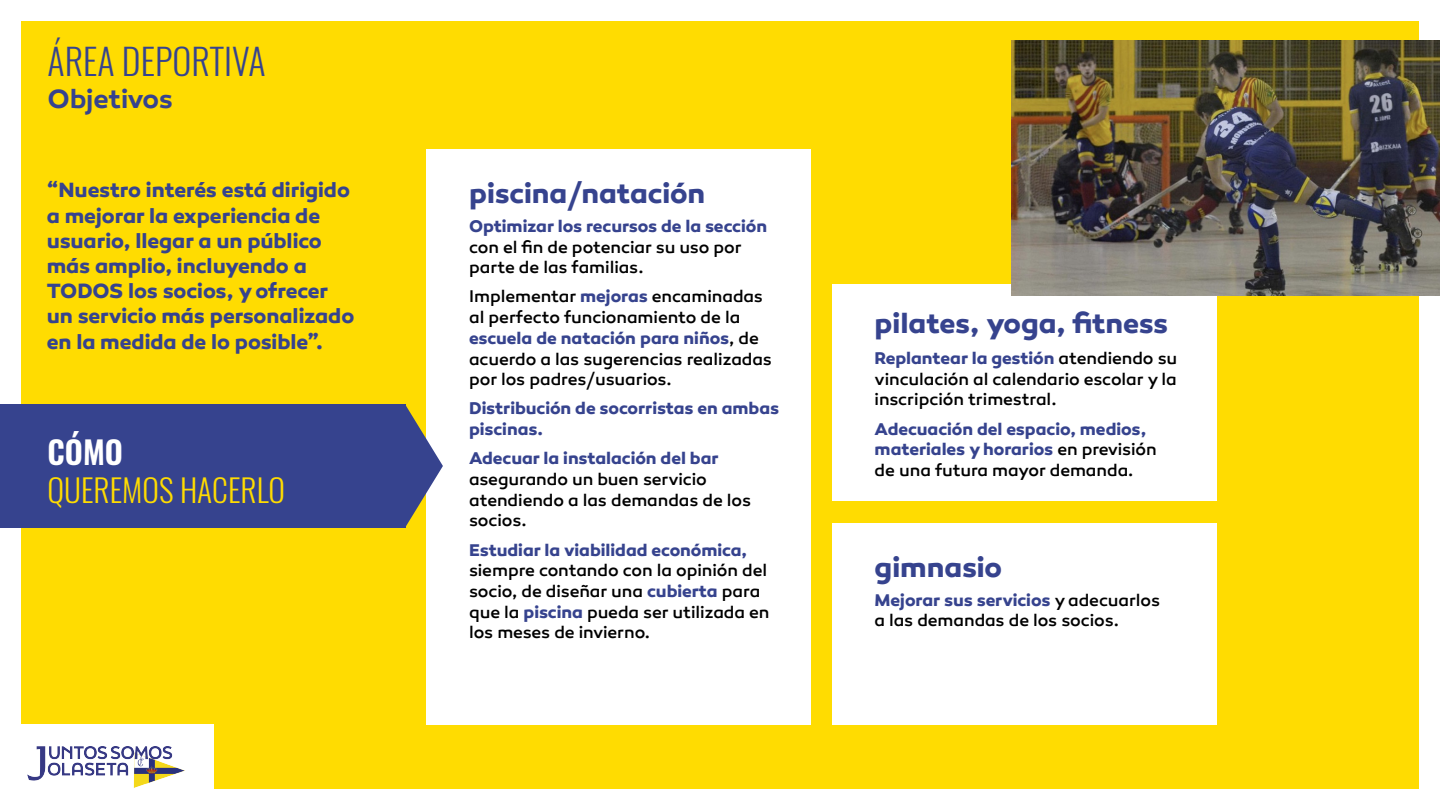
<style>
.page{position:relative;width:1440px;height:810px;background:#fff}
.page>*{position:absolute;margin:0;border:0;box-sizing:border-box;transform-origin:0 0}
.t1{font:300 36px "Oswald";color:#36438e}
.t2{font:300 31.5px/37.8px "Oswald";color:#ffdc01}
.Destacado_1{font:700 28.5px "Canaro";letter-spacing:-.005em;color:#36438e}
.Destacado_1-2{font:600 27px "Canaro";letter-spacing:-.01em;color:#36438e}
.Destacado_1-3{font:700 21px/25.2px "Canaro";letter-spacing:-.005em;color:#36438e}
.Destacado_1-4{font:500 17.25px/20.7px "Canaro";letter-spacing:-.005em;color:#000}
.Destacado_1-5{font:700 17.25px/20.7px "Canaro";letter-spacing:-.005em;color:#36438e}
.s1{font-weight:600;color:#fff}
.s2{font-weight:700;color:#36438e}
.s3{font-weight:500;color:#000}
</style>
<div class="page">
<div style="left:21px;top:21px;width:1398px;height:768px;background:#ffdc01"></div>
<div style="left:0;top:725px;width:213px;height:85px;background:#fff"></div>
<img style="left:27px;top:746px;width:158px;height:42px">
<div style="left:427px;top:150px;width:384px;height:575px;background:#fff"></div>
<div style="left:832px;top:524px;width:384px;height:201px;background:#fff"></div>
<div style="left:832px;top:285px;width:384px;height:216px;background:#fff"></div>
<div style="left:0;top:404px;width:405px;height:123px;background:#36438e"></div>
<svg style="left:405px;top:405px;width:38px;height:122px"></svg>
<img style="left:1011px;top:41px;width:429px;height:254px">
<p class="t1" style="left:48px;top:29px;width:220px">ÁREA DEPORTIVA</p>
<p class="Destacado_1-2" style="left:48px;top:82px;width:127px">Objetivos</p>
<p class="Destacado_1-3" style="left:47px;top:178px;width:309px">“Nuestro interés está dirigido a mejorar la experiencia de usuario, llegar a un público más amplio, incluyendo a<br>TODOS los socios, y ofrecer un servicio más personalizado en la medida de lo posible”.</p>
<p class="t2" style="left:48px;top:430px;width:239px"><span class="s1">CÓMO<br></span>QUEREMOS HACERLO</p>
<p class="Destacado_1" style="left:469px;top:176px;width:238px">piscina/natación</p>
<p class="Destacado_1-4" style="left:469px;top:216px;width:299px"><span class="s2">Optimizar los recursos de la sección </span>con el fin de potenciar su uso por parte de las familias.</p>
<p class="Destacado_1-4" style="left:469px;top:286px;width:304px">Implementar <span class="s2">mejoras</span> encaminadas al perfecto funcionamiento de la <span class="s2">escuela de natación para niños</span>, de acuerdo a las sugerencias realizadas por los padres/usuarios.</p>
<p class="Destacado_1-5" style="left:469px;top:398px;width:311px">Distribución de socorristas en ambas piscinas.</p>
<p class="Destacado_1-4" style="left:469px;top:448px;width:283px"><span class="s2">Adecuar la instalación del bar </span>asegurando un buen servicio atendiendo a las demandas de los socios.</p>
<p class="Destacado_1-4" style="left:469px;top:540px;width:302px"><span class="s2">Estudiar la viabilidad económica, </span>siempre contando con la opinión del socio, de diseñar una <span class="s2">cubierta</span> para que la <span class="s2">piscina</span> pueda ser utilizada en los meses de invierno.</p>
<p class="Destacado_1" style="left:875px;top:306px;width:295px">pilates, yoga, fitness</p>
<p class="Destacado_1-4" style="left:875px;top:348px;width:304px;text-align:justify"><span class="s2">Replantear la gestión</span> atendiendo su vinculación al calendario escolar y la inscripción trimestral.</p>
<p class="Destacado_1-5" style="left:875px;top:418px;width:283px">Adecuación del espacio, medios, materiales y horarios <span class="s3">en previsión de una futura mayor demanda.</span></p>
<p class="Destacado_1" style="left:875px;top:549px;width:129px">gimnasio</p>
<p class="Destacado_1-4" style="left:874px;top:590px;width:287px"><span class="s2">Mejorar sus servicios</span> y adecuarlos a las demandas de los socios.</p>
</div>
